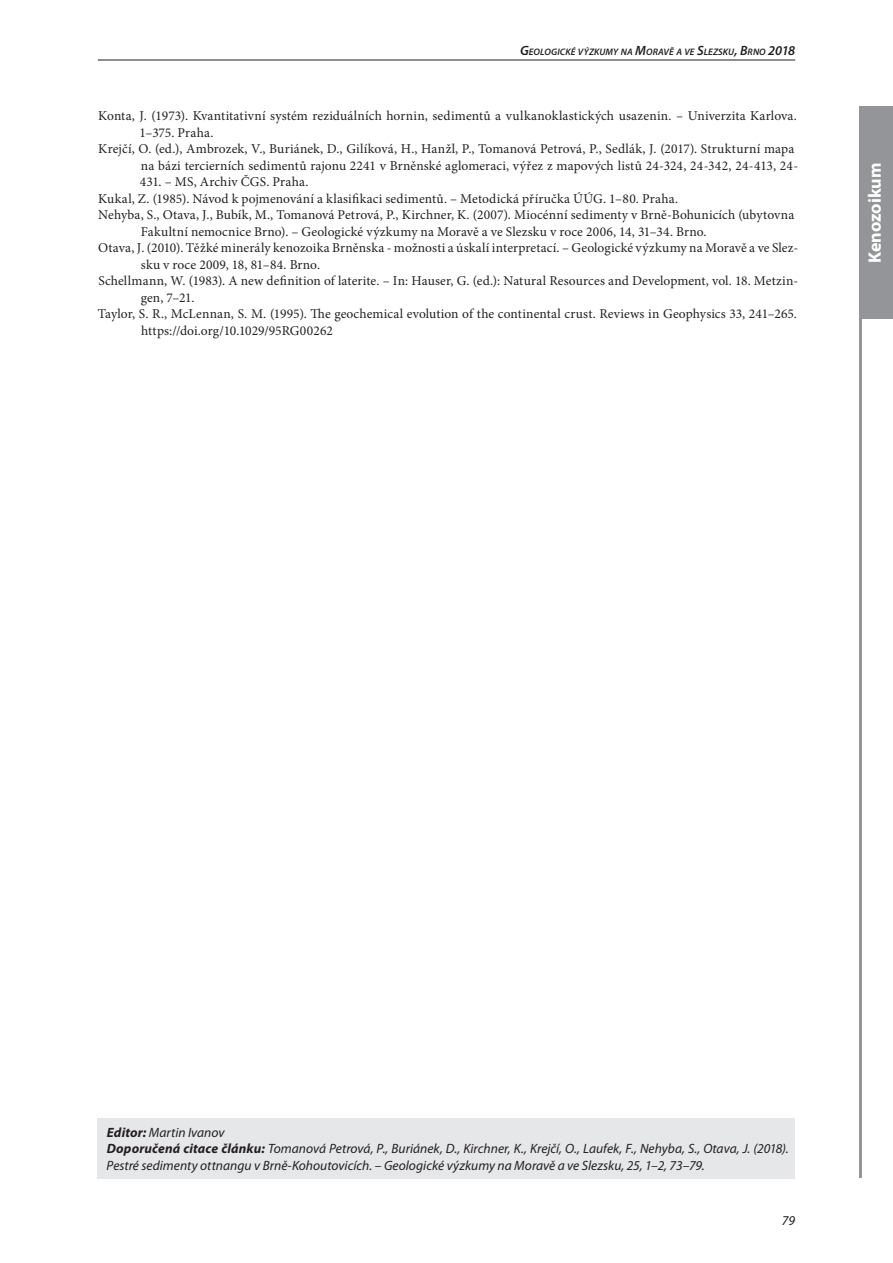
<style>
.page{position:relative;width:893px;height:1263px;background:#fff}
.page>*{position:absolute;margin:0;border:0;box-sizing:border-box;transform-origin:0 0}
.t1{font:700 18px "Myriad Pro";color:#fff}
.t2{font:13.5px "Minion Pro";letter-spacing:.01em;color:#231f20}
.t3{font:italic 13.5px/16.5px "Myriad Pro";color:#231f20}
.t4{font:italic 600 9.45px "Myriad Pro";letter-spacing:.01em;color:#231f20}
.s1{font-size:13.5px}
.s2{font-weight:700}
</style>
<div class="page">
<hr style="left:859px;top:106px;width:3px;height:1072px;background:#939598">
<hr style="left:98px;top:60px;width:697px;height:1px;background:#231f20">
<div style="left:98px;top:1118px;width:697px;height:60px;background:#e6e7e9"></div>
<div style="left:859px;top:106px;width:34px;height:213px;background:#939598"></div>
<p class="t4" style="left:520px;top:46px;width:277px"><span class="s1">G</span>EOLOGICKÉ VÝZKUMY NA <span class="s1">M</span>ORAVĚ A VE <span class="s1">S</span>LEZSKU<span class="s1">, B</span>RNO <span class="s1">2018</span></p>
<p class="t2" style="left:98px;top:107px;width:700px">Konta, J. (1973). Kvantitativní systém reziduálních hornin, sedimentů a vulkanoklastických usazenin. – Univerzita Karlova.</p>
<p class="t2" style="left:140px;top:124px;width:75px">1–375. Praha.</p>
<p class="t2" style="left:98px;top:140px;width:698px">Krejčí, O. (ed.), Ambrozek, V., Buriánek, D., Gilíková, H., Hanžl, P., Tomanová Petrová, P., Sedlák, J. (2017). Strukturní mapa</p>
<p class="t2" style="left:141px;top:157px;width:659px">na bázi tercierních sedimentů rajonu 2241 v Brněnské aglomeraci, výřez z mapových listů 24-324, 24-342, 24-413, 24-</p>
<p class="t2" style="left:140px;top:173px;width:170px">431. – MS, Archiv ČGS. Praha.</p>
<p class="t2" style="left:98px;top:190px;width:581px">Kukal, Z. (1985). Návod k pojmenování a klasifikaci sedimentů. – Metodická příručka ÚÚG. 1–80. Praha.</p>
<p class="t2" style="left:98px;top:206px;width:697px">Nehyba, S., Otava, J., Bubík, M., Tomanová Petrová, P., Kirchner, K. (2007). Miocénní sedimenty v Brně-Bohunicích (ubytovna</p>
<p class="t2" style="left:141px;top:222px;width:567px">Fakultní nemocnice Brno). – Geologické výzkumy na Moravě a ve Slezsku v roce 2006, 14, 31–34. Brno.</p>
<p class="t2" style="left:98px;top:239px;width:702px">Otava, J. (2010). Těžké minerály kenozoika Brněnska - možnosti a úskalí interpretací. – Geologické výzkumy na Moravě a ve Slez-</p>
<p class="t2" style="left:141px;top:255px;width:181px">sku v roce 2009, 18, 81–84. Brno.</p>
<p class="t2" style="left:98px;top:272px;width:701px">Schellmann, W. (1983). A new definition of laterite. – In: Hauser, G. (ed.): Natural Resources and Development, vol. 18. Metzin-</p>
<p class="t2" style="left:141px;top:288px;width:55px">gen, 7–21.</p>
<p class="t2" style="left:98px;top:305px;width:701px">Taylor, S. R., McLennan, S. M. (1995). The geochemical evolution of the continental crust. Reviews in Geophysics 33, 241–265.</p>
<p class="t2" style="left:141px;top:321px;width:193px">https://doi.org/10.1029/95RG00262</p>
<h1 class="t1" style="left:863px;top:263px;width:102px;rotate:-90deg">Kenozoikum</h1>
<p class="t3" style="left:107px;top:1124px;width:683px"><span class="s2">Editor:</span> Martin Ivanov<br><span class="s2">Doporučená citace článku:</span> Tomanová Petrová, P., Buriánek, D., Kirchner, K., Krejčí, O., Laufek, F., Nehyba, S., Otava, J. (2018).<br>Pestré sedimenty ottnangu v Brně-Kohoutovicích. – Geologické výzkumy na Moravě a ve Slezsku, 25, 1–2, 73–79.</p>
<p class="t3" style="left:782px;top:1212px;width:15px">79</p>
</div>
